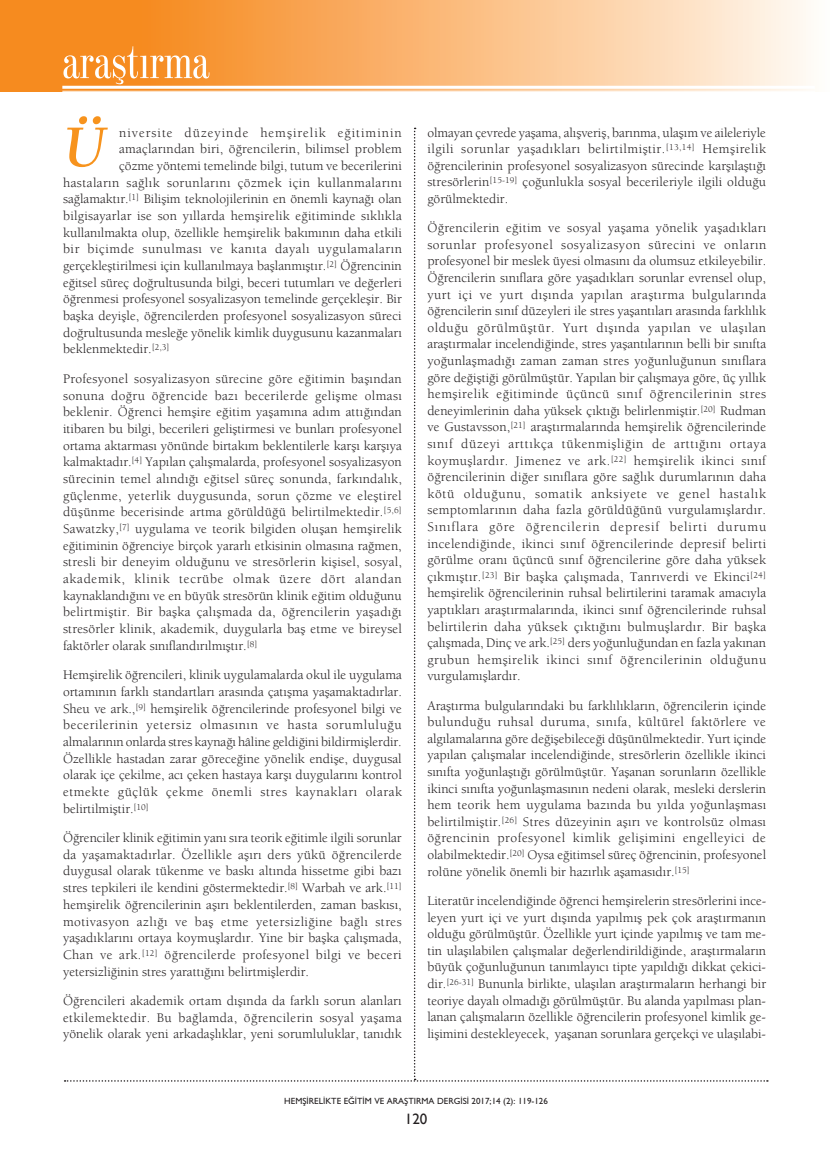
<style>
.page{position:relative;width:830px;height:1149px;background:#fff}
.page>*{position:absolute;margin:0;border:0;box-sizing:border-box;transform-origin:0 0}
.t1{font:60px "Berkeley Bold Italic Tr";color:#f7931d}
.t2{font:15px "Gill Sans";color:#231f20}
.t3{font:13.5px/16.6px "Berkeley Book Tr";color:#231f20;text-align:justify}
.t4{font:13.5px "Berkeley Book Tr";letter-spacing:.02em;color:#231f20}
.t5{font:13.5px "Berkeley Book Tr";letter-spacing:.03em;color:#231f20}
.t6{font:13.5px "Berkeley Book Tr";letter-spacing:.04em;color:#231f20}
.t7{font:13.5px "Berkeley Book Tr";letter-spacing:.07em;color:#231f20}
.t8{font:9px "Gill Sans Normal Tr";color:#231f20}
</style>
<div class="page">
<svg style="left:0;top:0;width:808px;height:92px;background:#fab979"></svg>
<hr style="left:62px;top:86px;width:752px;height:3px;background:#fff">
<hr style="left:62px;top:91px;width:752px;height:1px;background:#fff">
<svg style="left:63px;top:46px;width:146px;height:38px;background:#f7a654"></svg>
<h1 class="t1" style="left:64px;top:111px;width:44px">Ü</h1>
<p class="t7" style="left:119px;top:124px;width:284px">niversite düzeyinde hemşirelik eğitiminin</p>
<p class="t3" style="left:119px;top:140px;width:284px">amaçlarından biri, öğrencilerin, bilimsel problem</p>
<p class="t3" style="left:119px;top:157px;width:284px">çözme yöntemi temelinde bilgi, tutum ve becerilerini</p>
<p class="t5" style="left:63px;top:174px;width:340px">hastaların sağlık sorunlarını çözmek için kullanmalarını</p>
<p class="t3" style="left:63px;top:190px;width:340px">sağlamaktır.<sup>[1]</sup> Bilişim teknolojilerinin en önemli kaynağı olan</p>
<p class="t4" style="left:63px;top:207px;width:340px">bilgisayarlar ise son yıllarda hemşirelik eğitiminde sıklıkla</p>
<p class="t3" style="left:63px;top:224px;width:340px">kullanılmakta olup, özellikle hemşirelik bakımının daha etkili</p>
<p class="t6" style="left:63px;top:241px;width:340px">bir biçimde sunulması ve kanıta dayalı uygulamaların</p>
<p class="t3" style="left:63px;top:257px;width:340px">gerçekleştirilmesi için kullanılmaya başlanmıştır.<sup>[2]</sup> Öğrencinin</p>
<p class="t3" style="left:63px;top:274px;width:340px">eğitsel süreç doğrultusunda bilgi, beceri tutumları ve değerleri</p>
<p class="t3" style="left:63px;top:290px;width:340px">öğrenmesi profesyonel sosyalizasyon temelinde gerçekleşir. Bir</p>
<p class="t3" style="left:63px;top:307px;width:340px">başka deyişle, öğrencilerden profesyonel sosyalizasyon süreci</p>
<p class="t3" style="left:63px;top:324px;width:340px">doğrultusunda mesleğe yönelik kimlik duygusunu kazanmaları</p>
<p class="t3" style="left:63px;top:340px;width:108px">beklenmektedir.<sup>[2,3]</sup></p>
<p class="t3" style="left:63px;top:370px;width:340px">Profesyonel sosyalizasyon sürecine göre eğitimin başından sonuna doğru öğrencide bazı becerilerde gelişme olması beklenir. Öğrenci hemşire eğitim yaşamına adım attığından itibaren bu bilgi, becerileri geliştirmesi ve bunları profesyonel ortama aktarması yönünde birtakım beklentilerle karşı karşıya kalmaktadır.<sup>[4]</sup> Yapılan çalışmalarda, profesyonel sosyalizasyon sürecinin temel alındığı eğitsel süreç sonunda, farkındalık, güçlenme, yeterlik duygusunda, sorun çözme ve eleştirel düşünme becerisinde artma görüldüğü belirtilmektedir.<sup>[5,6] </sup>Sawatzky,<sup>[7]</sup> uygulama ve teorik bilgiden oluşan hemşirelik eğitiminin öğrenciye birçok yararlı etkisinin olmasına rağmen, stresli bir deneyim olduğunu ve stresörlerin kişisel, sosyal, akademik, klinik tecrübe olmak üzere dört alandan kaynaklandığını ve en büyük stresörün klinik eğitim olduğunu belirtmiştir. Bir başka çalışmada da, öğrencilerin yaşadığı stresörler klinik, akademik, duygularla baş etme ve bireysel faktörler olarak sınıflandırılmıştır.<sup>[8]</sup></p>
<p class="t3" style="left:63px;top:666px;width:340px">Hemşirelik öğrencileri, klinik uygulamalarda okul ile uygulama ortamının farklı standartları arasında çatışma yaşamaktadırlar.<br>Sheu ve ark.,<sup>[9]</sup> hemşirelik öğrencilerinde profesyonel bilgi ve becerilerinin yetersiz olmasının ve hasta sorumluluğu almalarının onlarda stres kaynağı hâline geldiğini bildirmişlerdir.<br>Özellikle hastadan zarar göreceğine yönelik endişe, duygusal olarak içe çekilme, acı çeken hastaya karşı duygularını kontrol etmekte güçlük çekme önemli stres kaynakları olarak belirtilmiştir.<sup>[10]</sup></p>
<p class="t3" style="left:63px;top:829px;width:340px">Öğrenciler klinik eğitimin yanı sıra teorik eğitimle ilgili sorunlar da yaşamaktadırlar. Özellikle aşırı ders yükü öğrencilerde duygusal olarak tükenme ve baskı altında hissetme gibi bazı stres tepkileri ile kendini göstermektedir.<sup>[8]</sup> Warbah ve ark.<sup>[11] </sup>hemşirelik öğrencilerinin aşırı beklentilerden, zaman baskısı, motivasyon azlığı ve baş etme yetersizliğine bağlı stres yaşadıklarını ortaya koymuşlardır. Yine bir başka çalışmada, Chan ve ark.<sup>[12]</sup> öğrencilerde profesyonel bilgi ve beceri yetersizliğinin stres yarattığını belirtmişlerdir.</p>
<p class="t3" style="left:63px;top:991px;width:340px">Öğrencileri akademik ortam dışında da farklı sorun alanları etkilemektedir. Bu bağlamda, öğrencilerin sosyal yaşama yönelik olarak yeni arkadaşlıklar, yeni sorumluluklar, tanıdık</p>
<p class="t3" style="left:427px;top:124px;width:340px">olmayan çevrede yaşama, alışveriş, barınma, ulaşım ve aileleriyle ilgili sorunlar yaşadıkları belirtilmiştir.<sup>[13,14]</sup> Hemşirelik öğrencilerinin profesyonel sosyalizasyon sürecinde karşılaştığı stresörlerin<sup>[15-19]</sup> çoğunlukla sosyal becerileriyle ilgili olduğu görülmektedir.</p>
<p class="t3" style="left:427px;top:219px;width:340px">Öğrencilerin eğitim ve sosyal yaşama yönelik yaşadıkları sorunlar profesyonel sosyalizasyon sürecini ve onların profesyonel bir meslek üyesi olmasını da olumsuz etkileyebilir.<br>Öğrencilerin sınıflara göre yaşadıkları sorunlar evrensel olup, yurt içi ve yurt dışında yapılan araştırma bulgularında öğrencilerin sınıf düzeyleri ile stres yaşantıları arasında farklılık olduğu görülmüştür. Yurt dışında yapılan ve ulaşılan araştırmalar incelendiğinde, stres yaşantılarının belli bir sınıfta yoğunlaşmadığı zaman zaman stres yoğunluğunun sınıflara göre değiştiği görülmüştür. Yapılan bir çalışmaya göre, üç yıllık hemşirelik eğitiminde üçüncü sınıf öğrencilerinin stres deneyimlerinin daha yüksek çıktığı belirlenmiştir.<sup>[20]</sup> Rudman ve Gustavsson,<sup>[21]</sup> araştırmalarında hemşirelik öğrencilerinde sınıf düzeyi arttıkça tükenmişliğin de arttığını ortaya koymuşlardır. Jimenez ve ark.<sup>[22]</sup> hemşirelik ikinci sınıf öğrencilerinin diğer sınıflara göre sağlık durumlarının daha kötü olduğunu, somatik anksiyete ve genel hastalık semptomlarının daha fazla görüldüğünü vurgulamışlardır.<br>Sınıflara göre öğrencilerin depresif belirti durumu incelendiğinde, ikinci sınıf öğrencilerinde depresif belirti görülme oranı üçüncü sınıf öğrencilerine göre daha yüksek çıkmıştır.<sup>[23]</sup> Bir başka çalışmada, Tanrıverdi ve Ekinci<sup>[24] </sup>hemşirelik öğrencilerinin ruhsal belirtilerini taramak amacıyla yaptıkları araştırmalarında, ikinci sınıf öğrencilerinde ruhsal belirtilerin daha yüksek çıktığını bulmuşlardır. Bir başka çalışmada, Dinç ve ark.<sup>[25]</sup> ders yoğunluğundan en fazla yakınan grubun hemşirelik ikinci sınıf öğrencilerinin olduğunu vurgulamışlardır.</p>
<p class="t3" style="left:427px;top:696px;width:340px">Araştırma bulgularındaki bu farklılıkların, öğrencilerin içinde bulunduğu ruhsal duruma, sınıfa, kültürel faktörlere ve algılamalarına göre değişebileceği düşünülmektedir. Yurt içinde yapılan çalışmalar incelendiğinde, stresörlerin özellikle ikinci sınıfta yoğunlaştığı görülmüştür. Yaşanan sorunların özellikle ikinci sınıfta yoğunlaşmasının nedeni olarak, mesleki derslerin hem teorik hem uygulama bazında bu yılda yoğunlaşması belirtilmiştir.<sup>[26]</sup> Stres düzeyinin aşırı ve kontrolsüz olması öğrencinin profesyonel kimlik gelişimini engelleyici de olabilmektedir.<sup>[20]</sup> Oysa eğitimsel süreç öğrencinin, profesyonel rolüne yönelik önemli bir hazırlık aşamasıdır.<sup>[15]</sup></p>
<p class="t3" style="left:427px;top:891px;width:340px">Literatür incelendiğinde öğrenci hemşirelerin stresörlerini ince&shy;leyen yurt içi ve yurt dışında yapılmış pek çok araştırmanın olduğu görülmüştür. Özellikle yurt içinde yapılmış ve tam me&shy;tin ulaşılabilen çalışmalar değerlendirildiğinde, araştırmaların büyük çoğunluğunun tanımlayıcı tipte yapıldığı dikkat çekici&shy;dir.<sup>[26-31]</sup> Bununla birlikte, ulaşılan araştırmaların herhangi bir teoriye dayalı olmadığı görülmüştür. Bu alanda yapılması plan&shy;lanan çalışmaların özellikle öğrencilerin profesyonel kimlik ge&shy;lişimini destekleyecek, yaşanan sorunlara gerçekçi ve ulaşılabi-</p>
<p class="t8" style="left:284px;top:1095px;width:265px">HEMŞİRELİKTE EĞİTİM VE ARAŞTIRMA DERGİSİ 2017;14 (2): 119-126</p>
<p class="t2" style="left:404px;top:1109px;width:24px">120</p>
</div>
